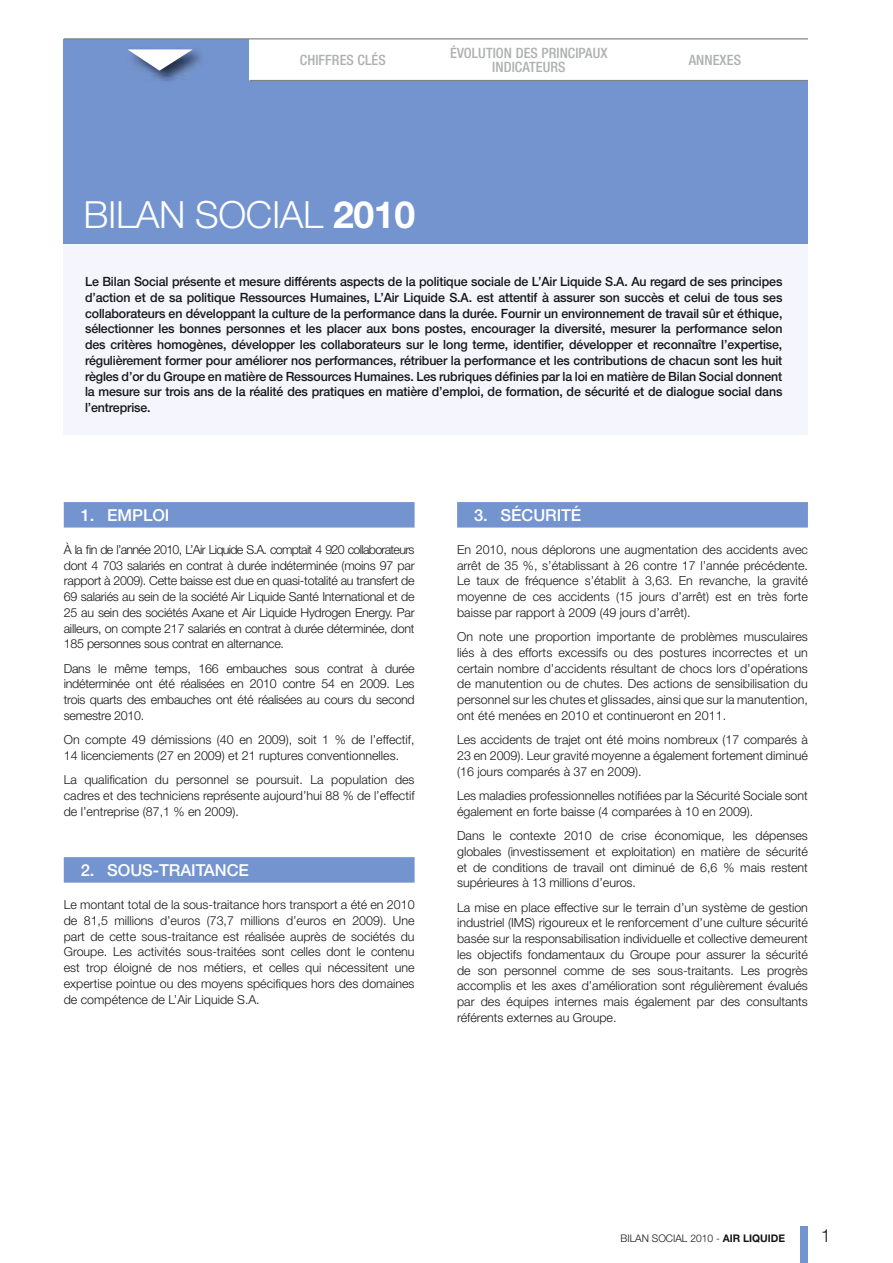
<style>
.page{position:relative;width:893px;height:1263px;background:#fff}
.page>*{position:absolute;margin:0;border:0;box-sizing:border-box;transform-origin:0 0}
.t1{font:300 37.5px "Helvetica Neue LT Std";letter-spacing:-.01em;color:#fff}
.t2{font:300 18px "Helvetica Neue LT Std";color:#151616}
.t3{font:500 16.5px "Helvetica Neue LT Std";letter-spacing:-.005em;color:#fff}
.t4{font:500 condensed 14.25px/14.2px "Helvetica Neue LT Std";letter-spacing:.005em;color:#afb0b0;text-align:center}
.t5{font:500 12.75px/15.8px "Helvetica Neue LT Std";letter-spacing:-.01em;color:#151616;text-align:justify}
.t6{font:300 12.45px/15.8px "Helvetica Neue LT Std";color:#151616;text-align:justify}
.t7{font:300 10.5px "Helvetica Neue LT Std";color:#151616}
.s1{font-weight:700}
</style>
<div class="page">
<div style="left:801px;top:1226px;width:7px;height:37px;background:#7394cf"></div>
<div style="left:64px;top:502px;width:351px;height:25px;background:#7394cf"></div>
<div style="left:64px;top:857px;width:351px;height:26px;background:#7394cf"></div>
<div style="left:457px;top:502px;width:351px;height:25px;background:#7394cf"></div>
<div style="left:64px;top:215px;width:744px;height:220px;background:#f4f5fd"></div>
<div style="left:64px;top:72px;width:744px;height:171px;background:#7394cf"></div>
<div style="left:436px;top:39px;width:186px;height:42px;background:#fff"></div>
<div style="left:622px;top:39px;width:186px;height:42px;background:#fff"></div>
<div style="left:64px;top:39px;width:186px;height:42px;background:#7394cf"></div>
<div style="left:250px;top:39px;width:186px;height:42px;background:#fff"></div>
<hr style="left:64px;top:38px;width:744px;height:1px;background:#818281">
<hr style="left:249px;top:80px;width:559px;height:1px;background:#818281">
<img style="left:146px;top:48px;width:55px;height:33px">
<svg style="left:128px;top:49px;width:65px;height:22px"></svg>
<p class="t4" style="left:450px;top:47px;width:159px">ÉVOLUTION DES PRINCIPAUX<br>INDICATEURS</p>
<p class="t4" style="left:300px;top:54px;width:87px">CHIFFRES CLÉS</p>
<p class="t4" style="left:689px;top:54px;width:54px">ANNEXES</p>
<h1 class="t1" style="left:84px;top:201px;width:333px">BILAN SOCIAL <span class="s1">2010</span></h1>
<p class="t5" style="left:85px;top:275px;width:699px">Le Bilan Social présente et mesure différents aspects de la politique sociale de L’Air Liquide S.A. Au regard de ses principes d’action et de sa politique Ressources Humaines, L’Air Liquide S.A. est attentif à assurer son succès et celui de tous ses collaborateurs en développant la culture de la performance dans la durée. Fournir un environnement de travail sûr et éthique, sélectionner les bonnes personnes et les placer aux bons postes, encourager la diversité, mesurer la performance selon des critères homogènes, développer les collaborateurs sur le long terme, identifier, développer et reconnaître l’expertise, régulièrement former pour améliorer nos performances, rétribuer la performance et les contributions de chacun sont les huit règles d’or du Groupe en matière de Ressources Humaines. Les rubriques définies par la loi en matière de Bilan Social donnent la mesure sur trois ans de la réalité des pratiques en matière d’emploi, de formation, de sécurité et de dialogue social dans l’entreprise.</p>
<h3 class="t3" style="left:81px;top:509px;width:90px">1. EMPLOI</h3>
<p class="t6" style="left:64px;top:543px;width:352px">À la fin de l’année 2010, L’Air Liquide S.A. comptait 4 920 collaborateurs dont 4 703 salariés en contrat à durée indéterminée (moins 97 par rapport à 2009). Cette baisse est due en quasi-totalité au transfert de 69 salariés au sein de la société Air Liquide Santé International et de 25 au sein des sociétés Axane et Air Liquide Hydrogen Energy. Par ailleurs, on compte 217 salariés en contrat à durée déterminée, dont 185 personnes sous contrat en alternance.</p>
<p class="t6" style="left:64px;top:662px;width:352px">Dans le même temps, 166 embauches sous contrat à durée indéterminée ont été réalisées en 2010 contre 54 en 2009. Les trois quarts des embauches ont été réalisées au cours du second semestre 2010.</p>
<p class="t6" style="left:64px;top:733px;width:352px">On compte 49 démissions (40 en 2009), soit 1 % de l’effectif,<br>14 licenciements (27 en 2009) et 21 ruptures conventionnelles.</p>
<p class="t6" style="left:64px;top:773px;width:352px">La qualification du personnel se poursuit. La population des cadres et des techniciens représente aujourd’hui 88 % de l’effectif de l’entreprise (87,1 % en 2009).</p>
<h3 class="t3" style="left:81px;top:864px;width:170px">2. SOUS-TRAITANCE</h3>
<p class="t6" style="left:64px;top:898px;width:352px">Le montant total de la sous-traitance hors transport a été en 2010 de 81,5 millions d’euros (73,7 millions d’euros en 2009). Une part de cette sous-traitance est réalisée auprès de sociétés du Groupe. Les activités sous-traitées sont celles dont le contenu est trop éloigné de nos métiers, et celles qui nécessitent une expertise pointue ou des moyens spécifiques hors des domaines de compétence de L’Air Liquide S.A.</p>
<h3 class="t3" style="left:474px;top:509px;width:109px">3. SÉCURITÉ</h3>
<p class="t6" style="left:457px;top:543px;width:352px">En 2010, nous déplorons une augmentation des accidents avec arrêt de 35 %, s’établissant à 26 contre 17 l’année précédente.<br>Le taux de fréquence s’établit à 3,63. En revanche, la gravité moyenne de ces accidents (15 jours d’arrêt) est en très forte baisse par rapport à 2009 (49 jours d’arrêt).</p>
<p class="t6" style="left:457px;top:630px;width:352px">On note une proportion importante de problèmes musculaires liés à des efforts excessifs ou des postures incorrectes et un certain nombre d’accidents résultant de chocs lors d’opérations de manutention ou de chutes. Des actions de sensibilisation du personnel sur les chutes et glissades, ainsi que sur la manutention, ont été menées en 2010 et continueront en 2011.</p>
<p class="t6" style="left:457px;top:733px;width:352px">Les accidents de trajet ont été moins nombreux (17 comparés à 23 en 2009). Leur gravité moyenne a également fortement diminué (16 jours comparés à 37 en 2009).</p>
<p class="t6" style="left:457px;top:789px;width:352px">Les maladies professionnelles notifiées par la Sécurité Sociale sont également en forte baisse (4 comparées à 10 en 2009).</p>
<p class="t6" style="left:457px;top:829px;width:352px">Dans le contexte 2010 de crise économique, les dépenses globales (investissement et exploitation) en matière de sécurité et de conditions de travail ont diminué de 6,6 % mais restent supérieures à 13 millions d’euros.</p>
<p class="t6" style="left:457px;top:900px;width:352px">La mise en place effective sur le terrain d’un système de gestion industriel (IMS) rigoureux et le renforcement d’une culture sécurité basée sur la responsabilisation individuelle et collective demeurent les objectifs fondamentaux du Groupe pour assurer la sécurité de son personnel comme de ses sous-traitants. Les progrès accomplis et les axes d’amélioration sont régulièrement évalués par des équipes internes mais également par des consultants référents externes au Groupe.</p>
<p class="t7" style="left:621px;top:1234px;width:166px">BILAN SOCIAL 2010 - <span class="s1">AIR LIQUIDE</span></p>
<h2 class="t2" style="left:821px;top:1229px;width:12px">1</h2>
</div>
